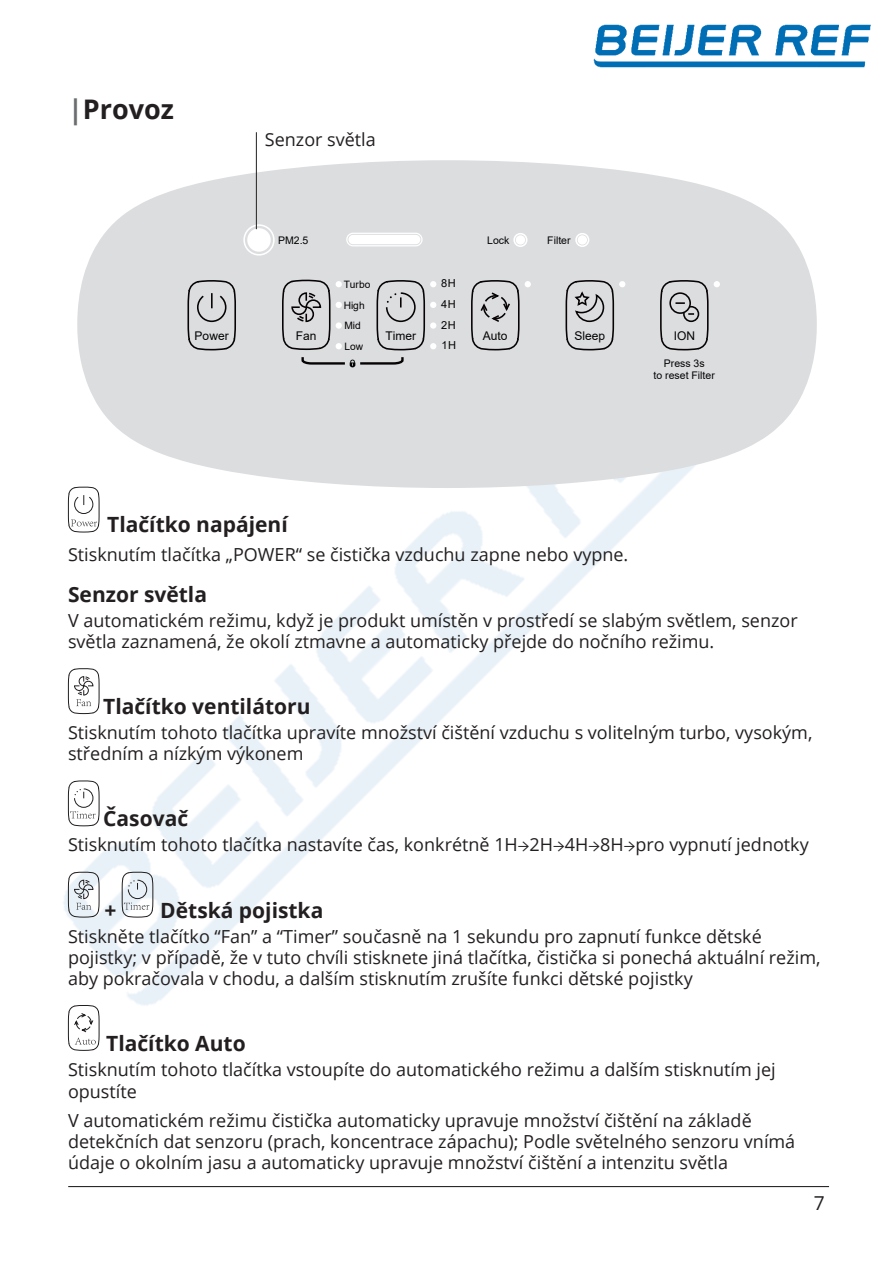
<style>
.page{position:relative;width:893px;height:1263px;background:#fff}
.page>*{position:absolute;margin:0;border:0;box-sizing:border-box;transform-origin:0 0}
.t1{font:700 27px "Open Sans";color:#231f20}
.t2{font:700 21px "Open Sans";color:#231f20}
.t3{font:19.2px "Open Sans";color:#231f20}
.t4{font:18px/21px "Open Sans";color:#231f20}
.t5{font:12px "Arial";color:#030303}
.t6{font:11.1px/20.7px "Arial";letter-spacing:.055em;color:#040303;text-align:justify}
.t7{font:10.5px/12px "Arial";color:#030303;text-align:center}
.t8{font:10.2px/20.2px "Arial";color:#040303}
.s1{color:#6c6d70}
.s2{font-family:"Minion Pro"}
</style>
<div class="page">
<img style="left:63px;top:488px;width:610px;height:549px">
<img style="left:593px;top:24px;width:278px;height:44px">
<hr style="left:68px;top:1186px;width:761px;height:1px;background:#231f20">
<svg style="left:77px;top:160px;width:740px;height:328px;fill:#dcdddf"></svg>
<svg style="left:243px;top:224px;width:32px;height:32px"></svg>
<div style="left:247px;top:228px;width:24px;height:24px;background:#fff;border-radius:50%"></div>
<div style="left:516px;top:235px;width:9px;height:10px;background:#fff;border-radius:50%"></div>
<div style="left:513px;top:233px;width:14px;height:14px;border:2px solid #fff;border-radius:50%"></div>
<div style="left:578px;top:235px;width:9px;height:10px;background:#fff;border-radius:50%"></div>
<div style="left:575px;top:233px;width:14px;height:14px;border:2px solid #fff;border-radius:50%"></div>
<div style="left:346px;top:233px;width:77px;height:13px;border:1px solid #fff;border-radius:6px"></div>
<div style="left:348px;top:235px;width:72px;height:9px;background:#fff;border-radius:5px"></div>
<svg style="left:187px;top:267px;width:50px;height:97px;background:#c7c8c9"></svg>
<svg style="left:565px;top:266px;width:60px;height:97px;background:#c8c9cb"></svg>
<svg style="left:659px;top:266px;width:61px;height:98px;background:#c9cacc"></svg>
<svg style="left:470px;top:267px;width:61px;height:97px;background:#cacbcd"></svg>
<svg style="left:281px;top:266px;width:155px;height:101px;background:#cbcbcd"></svg>
<hr style="left:256px;top:132px;width:1px;height:97px;background:#231f20">
<svg style="left:68px;top:482px;width:32px;height:55px"></svg>
<svg style="left:68px;top:664px;width:32px;height:54px"></svg>
<svg style="left:68px;top:776px;width:32px;height:55px"></svg>
<svg style="left:68px;top:867px;width:32px;height:55px"></svg>
<svg style="left:121px;top:867px;width:33px;height:55px"></svg>
<svg style="left:68px;top:1000px;width:32px;height:51px"></svg>
<h1 class="t1" style="left:68px;top:90px;width:108px"><span class="s1">|</span>Provoz</h1>
<p class="t5" style="left:195px;top:327px;width:36px">Power</p>
<p class="t4" style="left:265px;top:128px;width:112px">Senzor světla</p>
<p class="t7" style="left:278px;top:235px;width:32px">PM2.5</p>
<p class="t7" style="left:487px;top:234px;width:24px">Lock</p>
<p class="t7" style="left:547px;top:234px;width:25px">Filter</p>
<p class="t8" style="left:344px;top:274px;width:28px">Turbo<br>High<br>Mid</p>
<p class="t8" style="left:344px;top:336px;width:20px">Low</p>
<p class="t5" style="left:296px;top:327px;width:22px">Fan</p>
<p class="t5" style="left:385px;top:327px;width:32px">Timer</p>
<p class="t6" style="left:441px;top:273px;width:16px">8H 4H 2H</p>
<p class="t6" style="left:441px;top:335px;width:16px">1H</p>
<p class="t5" style="left:483px;top:327px;width:26px">Auto</p>
<p class="t5" style="left:574px;top:327px;width:32px">Sleep</p>
<p class="t5" style="left:674px;top:327px;width:23px">ION</p>
<p class="t7" style="left:654px;top:357px;width:63px">Press 3s<br>to reset Filter</p>
<p class="t2" style="left:107px;top:510px;width:182px">Tlačítko napájení</p>
<p class="t4" style="left:68px;top:543px;width:562px">Stisknutím tlačítka „POWER“ se čistička vzduchu zapne nebo vypne.</p>
<p class="t2" style="left:68px;top:579px;width:141px">Senzor světla</p>
<p class="t4" style="left:68px;top:609px;width:731px">V automatickém režimu, když je produkt umístěn v prostředí se slabým světlem, senzor světla zaznamená, že okolí ztmavne a automaticky přejde do nočního režimu.</p>
<p class="t2" style="left:103px;top:691px;width:209px">Tlačítko ventilátoru</p>
<p class="t4" style="left:68px;top:722px;width:746px">Stisknutím tohoto tlačítka upravíte množství čištění vzduchu s volitelným turbo, vysokým, středním a nízkým výkonem</p>
<p class="t2" style="left:103px;top:804px;width:86px">Časovač</p>
<p class="t4" style="left:68px;top:834px;width:742px">Stisknutím tohoto tlačítka nastavíte čas, konkrétně 1H<span class="s2">→</span>2H<span class="s2">→</span>4H<span class="s2">→</span>8H<span class="s2">→</span>pro vypnutí jednotky</p>
<p class="t2" style="left:105px;top:895px;width:13px">+</p>
<p class="t2" style="left:160px;top:895px;width:165px">Dětská pojistka</p>
<p class="t4" style="left:68px;top:925px;width:754px">Stiskněte tlačítko “Fan” a “Timer” současně na 1 sekundu pro zapnutí funkce dětské pojistky; v případě, že v tuto chvíli stisknete jiná tlačítka, čistička si ponechá aktuální režim, aby pokračovala v chodu, a dalším stisknutím zrušíte funkci dětské pojistky</p>
<p class="t2" style="left:106px;top:1028px;width:141px">Tlačítko Auto</p>
<p class="t4" style="left:68px;top:1058px;width:709px;line-height:21.6px">Stisknutím tohoto tlačítka vstoupíte do automatického režimu a dalším stisknutím jej opustíte</p>
<p class="t4" style="left:68px;top:1109px;width:729px">V automatickém režimu čistička automaticky upravuje množství čištění na základě detekčních dat senzoru (prach, koncentrace zápachu); Podle světelného senzoru vnímá údaje o okolním jasu a automaticky upravuje množství čištění a intenzitu světla</p>
<p class="t3" style="left:814px;top:1190px;width:12px">7</p>
</div>
